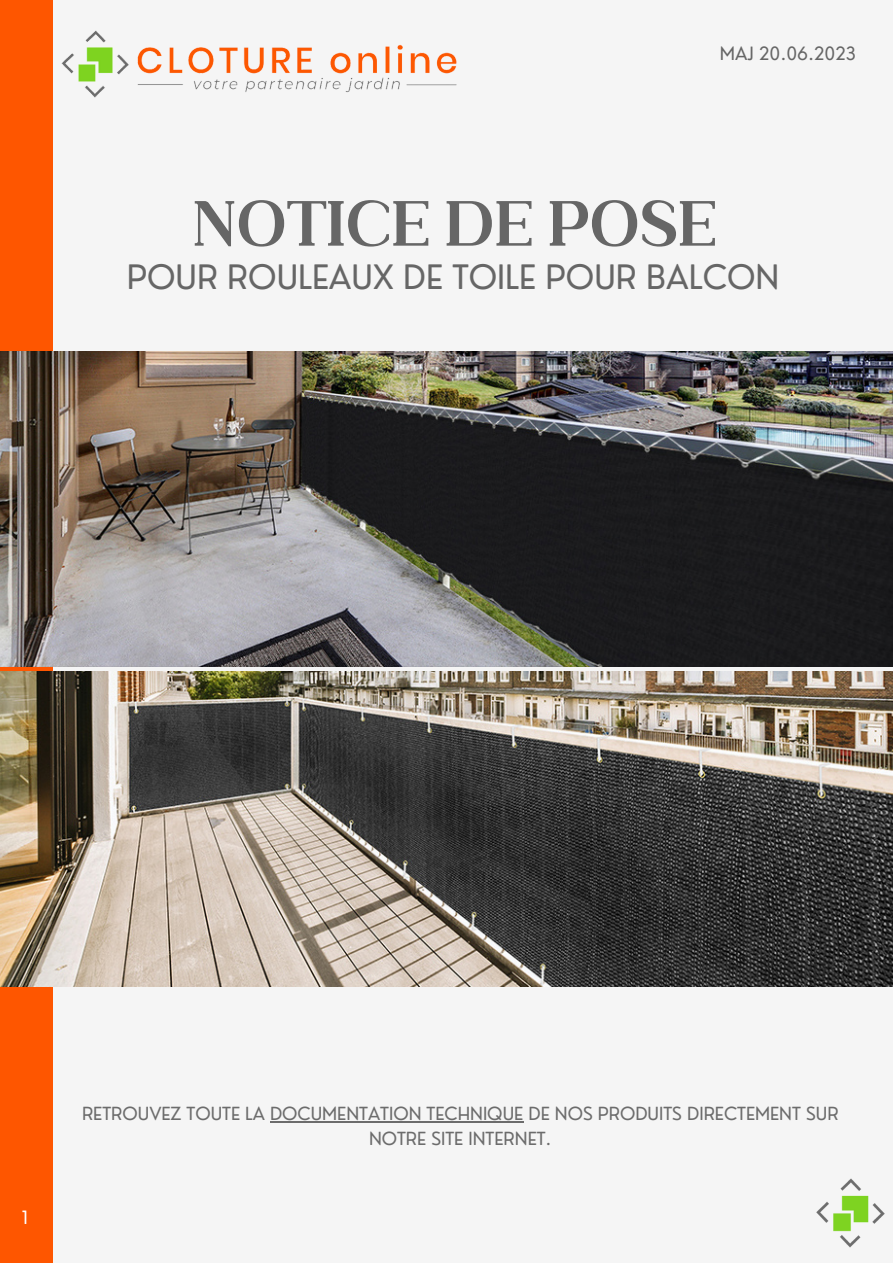
<style>
.page{position:relative;width:893px;height:1264px;background:#fff}
.page>*{position:absolute;margin:0;border:0;box-sizing:border-box;transform-origin:0 0}
.t1{font:600 76.5px "Kulachat Serif";letter-spacing:-.02em;color:#666}
.t2{font:32.85px "Nourd";color:#666}
.t3{font:17.85px "Nourd";color:#666}
.t4{font:17.85px "Nourd";color:#fff}
.t5{font:17.7px/24.8px "Nourd";color:#6c6c6c;text-align:center}
</style>
<div class="page">
<div style="left:0;top:0;width:892px;height:1262px;background:#f5f5f5"></div>
<div style="left:0;top:0;width:53px;height:1262px;background:#fe5600"></div>
<img style="left:0;top:351px;width:892px;height:315px">
<img style="left:61px;top:30px;width:396px;height:68px">
<img style="left:816px;top:1178px;width:69px;height:70px">
<img style="left:0;top:672px;width:892px;height:314px">
<hr style="left:270px;top:1121px;width:253px;height:1px;background:#6c6c6c">
<p class="t3" style="left:720px;top:42px;width:138px">MAJ 20.06.2023</p>
<p class="t1" style="left:192px;top:174px;width:525px">NOTICE DE POSE</p>
<p class="t2" style="left:127px;top:256px;width:654px">POUR ROULEAUX DE TOILE POUR BALCON</p>
<p class="t4" style="left:22px;top:1206px;width:7px">1</p>
<p class="t5" style="left:82px;top:1100px;width:758px">RETROUVEZ TOUTE LA DOCUMENTATION TECHNIQUE DE NOS PRODUITS DIRECTEMENT SUR<br>NOTRE SITE INTERNET.</p>
</div>
